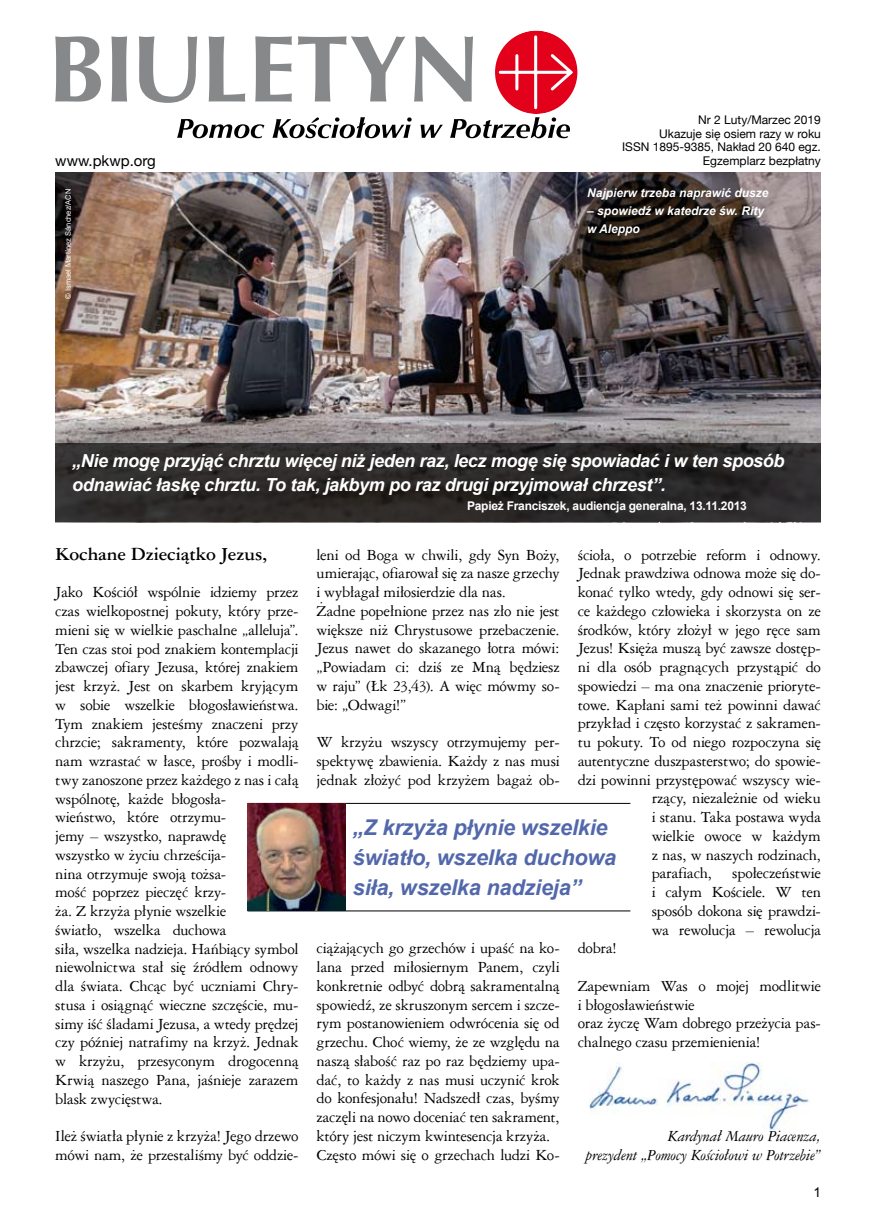
<style>
.page{position:relative;width:872px;height:1212px;background:#fff}
.page>*{position:absolute;margin:0;border:0;box-sizing:border-box;transform-origin:0 0}
.t1{font:italic 700 21.75px/30px "Arial";letter-spacing:-.01em;color:#5268aa}
.t2{font:700 19.5px "Ameri Garmnd EU";letter-spacing:-.005em;color:#000}
.t3{font:italic 700 18px/24px "Arial";letter-spacing:-.02em;color:#fff}
.t4{font:16.5px/18.8px "Ameri Garmnd EU";letter-spacing:-.015em;color:#000}
.t5{font:italic 16.5px/18.8px "Ameri Garmnd EU";letter-spacing:-.01em;color:#000;text-align:right}
.t6{font:15px "Helvetica Neue";color:#000}
.t7{font:13.5px "Arial";color:#000}
.t8{font:12px/13.5px "Helvetica Neue";color:#000;text-align:right}
.t9{font:italic 700 12px/18px "Arial";color:#fff}
.t10{font:700 12px "Arial";letter-spacing:-.02em;color:#fff}
.t11{font:7.5px "Arial";color:#fff}
</style>
<div class="page">
<svg style="left:55px;top:36px;width:46px;height:66px"></svg>
<svg style="left:111px;top:36px;width:16px;height:66px"></svg>
<svg style="left:139px;top:31px;width:438px;height:107px"></svg>
<img style="left:589px;top:1062px;width:220px;height:67px">
<hr style="left:247px;top:803px;width:383px;height:1px;background:#000">
<hr style="left:247px;top:910px;width:383px;height:1px;background:#000">
<img style="left:247px;top:804px;width:98px;height:106px">
<hr style="left:55px;top:172px;width:766px;height:1px;background:#000">
<img style="left:55px;top:173px;width:766px;height:270px">
<svg style="left:55px;top:443px;width:766px;height:79px;background:#2b2928"></svg>
<p class="t6" style="left:55px;top:149px;width:102px">www.pkwp.org</p>
<p class="t11" style="left:63px;top:299px;width:112px;rotate:-90deg">© Ismael Martínez Sánchez/ACN</p>
<p class="t8" style="left:622px;top:114px;width:200px">Nr 2 Luty/Marzec 2019<br>Ukazuje się osiem razy w roku<br>ISSN 1895-9385, Nakład 20 640 egz.<br>Egzemplarz bezpłatny</p>
<p class="t9" style="left:587px;top:185px;width:183px">Najpierw trzeba naprawić dusze</p>
<p class="t9" style="left:587px;top:203px;width:178px">– spowiedź w katedrze św. Rity w Aleppo</p>
<p class="t3" style="left:72px;top:449px;width:714px">„Nie mogę przyjąć chrztu więcej niż jeden raz, lecz mogę się spowiadać i w ten sposób odnawiać łaskę chrztu. To tak, jakbym po raz drugi przyjmował chrzest”.</p>
<p class="t10" style="left:467px;top:497px;width:281px">Papież Franciszek, audiencja generalna, 13.11.2013</p>
<p class="t2" style="left:55px;top:542px;width:214px">Kochane Dzieciątko Jezus,</p>
<p class="t4" style="left:55px;top:583px;width:245px">Jako Kościół wspólnie idziemy przez czas wielkopostnej pokuty, który prze&shy;mieni się w wielkie paschalne „alleluja”.<br>Ten czas stoi pod znakiem kontemplacji zbawczej ofiary Jezusa, której znakiem jest krzyż. Jest on skarbem kryjącym w sobie wszelkie błogosławieństwa.<br>Tym znakiem jesteśmy znaczeni przy chrzcie; sakramenty, które pozwalają nam wzrastać w łasce, prośby i modli&shy;twy zanoszone przez każdego z nas i całą wspólnotę, każde błogosła-<br>wieństwo, które otrzymu-<br>jemy – wszystko, naprawdę<br>wszystko w życiu chrześcija-<br>nina otrzymuje swoją tożsa-<br>mość poprzez pieczęć krzy-<br>ża. Z krzyża płynie wszelkie<br>światło, wszelka duchowa<br>siła, wszelka nadzieja. Hańbiący symbol niewolnictwa stał się źródłem odnowy dla świata. Chcąc być uczniami Chry&shy;stusa i osiągnąć wieczne szczęście, mu&shy;simy iść śladami Jezusa, a wtedy prędzej czy później natrafimy na krzyż. Jednak w krzyżu, przesyconym drogocenną Krwią naszego Pana, jaśnieje zarazem blask zwycięstwa.</p>
<p class="t4" style="left:55px;top:1126px;width:245px">Ileż światła płynie z krzyża! Jego drzewo mówi nam, że przestaliśmy być oddzie-</p>
<p class="t4" style="left:578px;top:545px;width:245px">ścioła, o potrzebie reform i odnowy.</p>
<p class="t4" style="left:578px;top:563px;width:245px">Jednak prawdziwa odnowa może się do-</p>
<p class="t4" style="left:578px;top:582px;width:245px">konać tylko wtedy, gdy odnowi się ser-</p>
<p class="t4" style="left:578px;top:601px;width:245px">ce każdego człowieka i skorzysta on ze</p>
<p class="t4" style="left:578px;top:620px;width:245px">środków, który złożył w jego ręce sam</p>
<p class="t4" style="left:578px;top:638px;width:245px">Jezus! Księża muszą być zawsze dostęp-</p>
<p class="t4" style="left:578px;top:657px;width:245px">ni dla osób pragnących przystąpić do</p>
<p class="t4" style="left:578px;top:676px;width:245px">spowiedzi – ma ona znaczenie prioryte-</p>
<p class="t4" style="left:578px;top:695px;width:245px">towe. Kapłani sami też powinni dawać</p>
<p class="t4" style="left:578px;top:713px;width:245px">przykład i często korzystać z sakramen-</p>
<p class="t4" style="left:578px;top:732px;width:245px">tu pokuty. To od niego rozpoczyna się</p>
<p class="t4" style="left:578px;top:751px;width:245px">autentyczne duszpasterstwo; do spowie-</p>
<p class="t4" style="left:578px;top:770px;width:245px">dzi powinni przystępować wszyscy wie-</p>
<p class="t4" style="left:651px;top:788px;width:171px">rzący, niezależnie od wieku</p>
<p class="t4" style="left:651px;top:807px;width:171px">i stanu. Taka postawa wyda</p>
<p class="t4" style="left:651px;top:826px;width:171px">wielkie owoce w każdym</p>
<p class="t4" style="left:651px;top:845px;width:171px">z nas, w naszych rodzinach,</p>
<p class="t4" style="left:651px;top:863px;width:171px">parafiach, społeczeństwie</p>
<p class="t4" style="left:651px;top:882px;width:171px">i całym Kościele. W ten</p>
<p class="t4" style="left:651px;top:901px;width:171px">sposób dokona się prawdzi-</p>
<p class="t4" style="left:651px;top:920px;width:171px">wa rewolucja – rewolucja</p>
<p class="t4" style="left:578px;top:938px;width:40px">dobra!</p>
<p class="t4" style="left:578px;top:976px;width:245px">Zapewniam Was o mojej modlitwie i błogosławieństwie<br>oraz życzę Wam dobrego przeżycia pas&shy;chalnego czasu przemienienia!</p>
<p class="t4" style="left:316px;top:545px;width:245px">leni od Boga w chwili, gdy Syn Boży, umierając, ofiarował się za nasze grzechy i wybłagał miłosierdzie dla nas.<br>Żadne popełnione przez nas zło nie jest większe niż Chrystusowe przebaczenie.<br>Jezus nawet do skazanego łotra mówi: „Powiadam ci: dziś ze Mną będziesz w raju” (Łk 23,43). A więc mówmy so&shy;bie: „Odwagi!”</p>
<p class="t4" style="left:316px;top:732px;width:245px;text-align:justify">W krzyżu wszyscy otrzymujemy per&shy;spektywę zbawienia. Każdy z nas musi jednak złożyć pod krzyżem bagaż ob-</p>
<h1 class="t1" style="left:353px;top:813px;width:265px">„Z krzyża płynie wszelkie światło, wszelka duchowa siła, wszelka nadzieja”</h1>
<p class="t4" style="left:316px;top:939px;width:245px">ciążających go grzechów i upaść na ko&shy;lana przed miłosiernym Panem, czyli konkretnie odbyć dobrą sakramentalną spowiedź, ze skruszonym sercem i szcze&shy;rym postanowieniem odwrócenia się od grzechu. Choć wiemy, że ze względu na naszą słabość raz po raz będziemy upa&shy;dać, to każdy z nas musi uczynić krok do konfesjonału! Nadszedł czas, byśmy zaczęli na nowo doceniać ten sakrament, który jest niczym kwintesencja krzyża.<br>Często mówi się o grzechach ludzi Ko-</p>
<p class="t5" style="left:586px;top:1126px;width:236px">Kardynał Mauro Piacenza,<br>prezydent „Pomocy Kościołowi w Potrzebie”</p>
<p class="t7" style="left:813px;top:1184px;width:9px">1</p>
</div>
